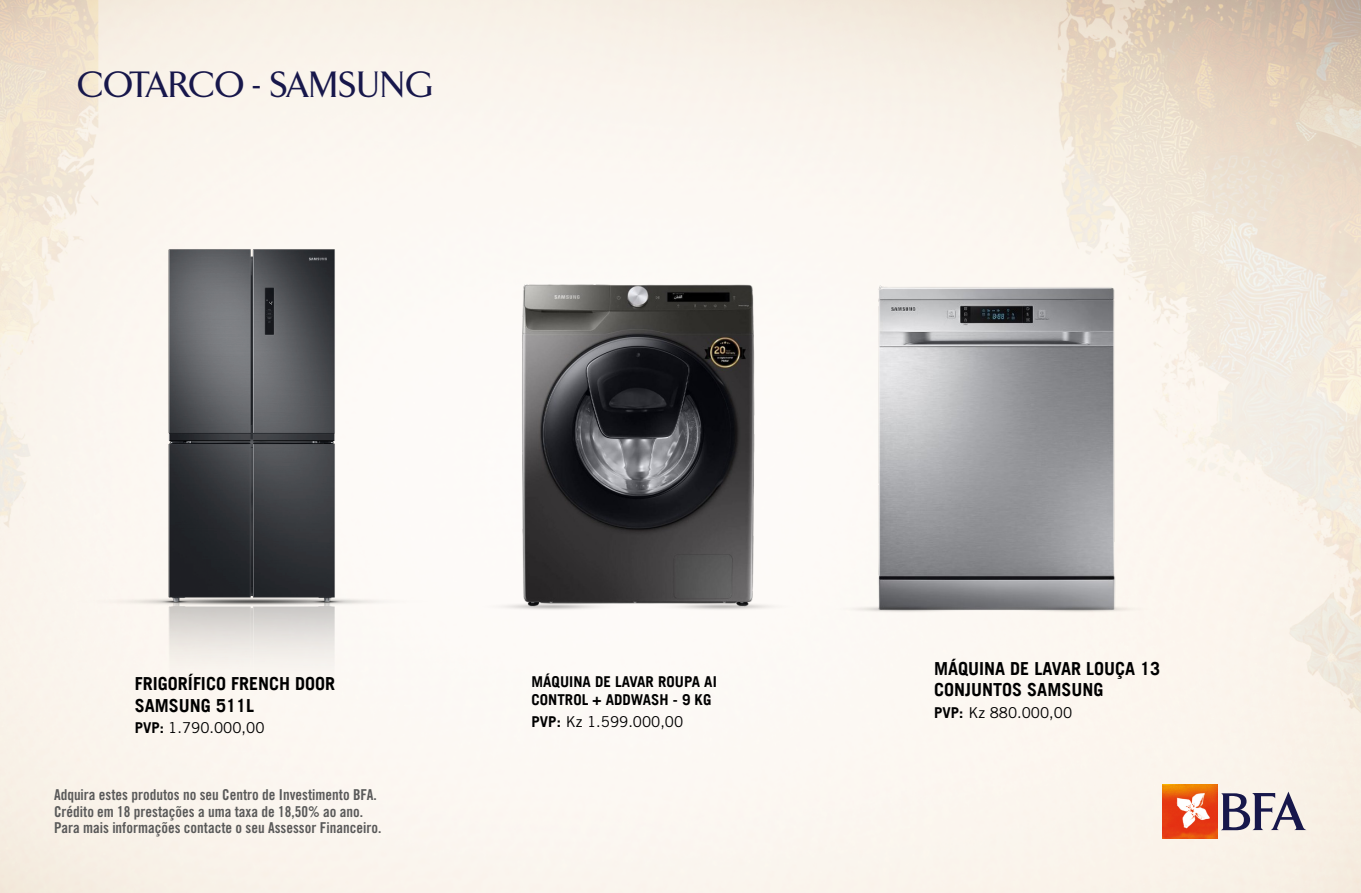
<style>
.page{position:relative;width:1361px;height:893px;background:#fff}
.page>*{position:absolute;margin:0;border:0;box-sizing:border-box;transform-origin:0 0}
.t1{font:500 37.5px "Arrow";color:#17174b}
.t2{font:18px/21.6px "Trade Gothic Bold 4";color:#000}
.t3{font:15px/16.5px "Trade Gothic LT Std Bd Cn 20";color:#595959}
.t4{font:15px "Trade Gothic";color:#000}
.t5{font:15px/18px "Trade Gothic Bold 4";color:#000}
.s1{font-family:"Trade Gothic Bold 4"}
</style>
<div class="page">
<img style="left:0;top:0;width:1361px;height:893px">
<svg style="left:1221px;top:792px;width:85px;height:38px;background:#a39eac"></svg>
<img style="left:1162px;top:785px;width:55px;height:54px">
<img style="left:54px;top:216px;width:402px;height:465px">
<img style="left:521px;top:285px;width:234px;height:316px">
<img style="left:806px;top:261px;width:378px;height:377px">
<img style="left:819px;top:604px;width:347px;height:10px">
<img style="left:639px;top:601px;width:170px;height:10px">
<img style="left:466px;top:601px;width:173px;height:10px">
<h1 class="t1" style="left:78px;top:65px;width:357px">COTARCO - SAMSUNG</h1>
<p class="t2" style="left:135px;top:674px;width:202px">FRIGORÍFICO FRENCH DOOR<br>SAMSUNG 511L</p>
<p class="t4" style="left:135px;top:719px;width:131px"><span class="s1">PVP:</span> 1.790.000,00</p>
<p class="t3" style="left:54px;top:786px;width:329px">Adquira estes produtos no seu Centro de Investimento BFA.<br>Crédito em 18 prestações a uma taxa de 18,50% ao ano.<br>Para mais informações contacte o seu Assessor Financeiro.</p>
<p class="t5" style="left:531px;top:674px;width:187px">MÁQUINA DE LAVAR ROUPA AI<br>CONTROL + ADDWASH - 9 KG</p>
<p class="t4" style="left:531px;top:713px;width:153px"><span class="s1">PVP:</span> Kz 1.599.000,00</p>
<p class="t2" style="left:934px;top:659px;width:227px">MÁQUINA DE LAVAR LOUÇA 13<br>CONJUNTOS SAMSUNG</p>
<p class="t4" style="left:934px;top:703px;width:139px"><span class="s1">PVP:</span> Kz 880.000,00</p>
</div>
